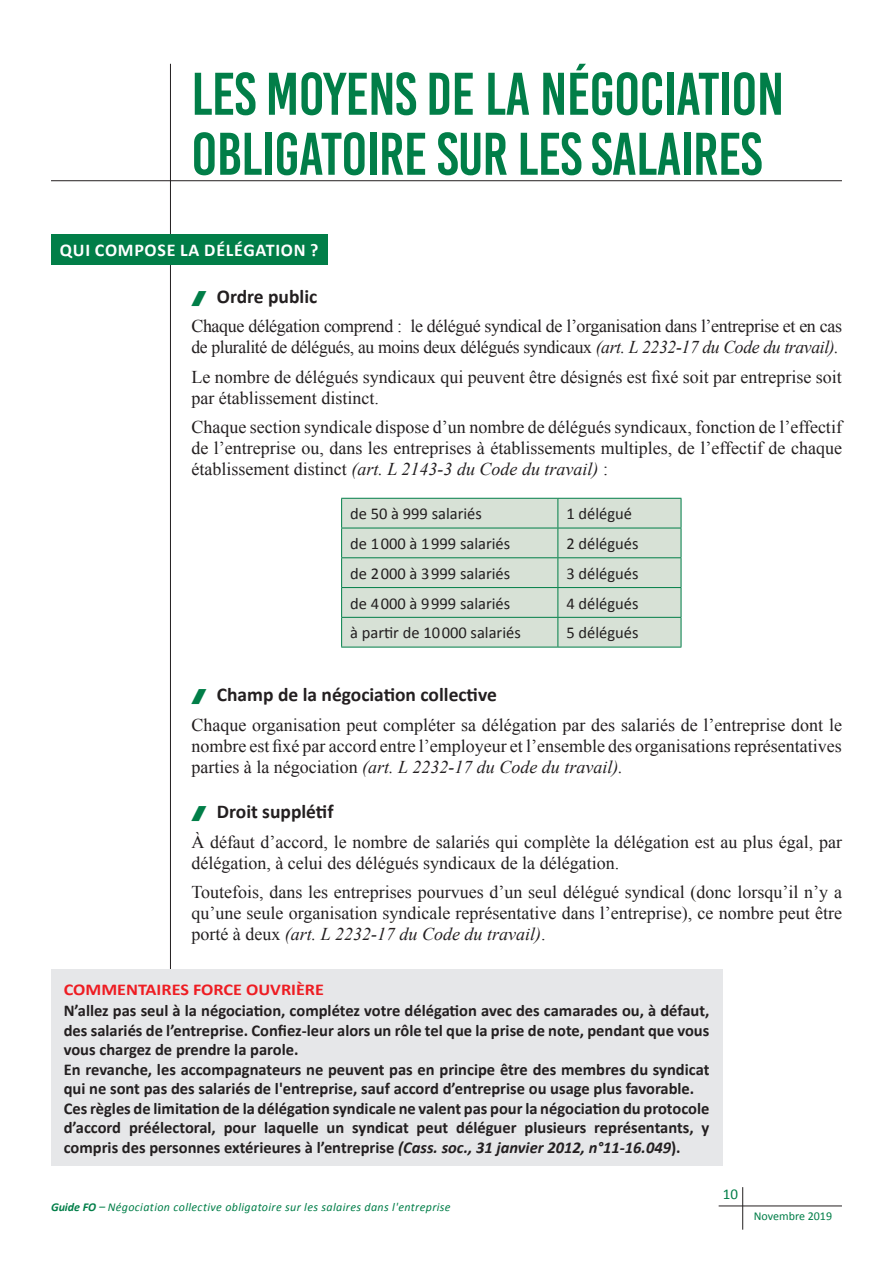
<style>
.page{position:relative;width:893px;height:1263px;background:#fff}
.page>*{position:absolute;margin:0;border:0;box-sizing:border-box;transform-origin:0 0}
.titre_premiere_page{font:60px/60px "Bebas Kai";letter-spacing:-.01em;color:#017e48}
.SOUS_TITRE_2{font:700 19.5px "Calibri";color:#231f20}
.texte{font:18px/21px "Times New Roman";color:#231f20;text-align:justify}
.texte-2{font:18px/21px "Times New Roman";letter-spacing:-.02em;color:#231f20}
.sous_titre_1{font:700 18px "Calibri";letter-spacing:.04em;color:#fff}
.FO_TEXTE{font:700 16.5px/19.5px "Calibri";color:#231f20;text-align:justify}
.texte-3{font:16.5px "Calibri";color:#231f20}
.FO_TITRE{font:700 16.5px "Calibri";color:#ee1d23;scale:1.1 1}
.t1{font:15px "Calibri";color:#017e48}
.t2{font:italic 12px "Calibri";letter-spacing:.03em;color:#017e48}
.t3{font:12px "Calibri";color:#017e48}
.s1{font-style:italic}
.s2{font-weight:700}
</style>
<div class="page">
<hr style="left:170px;top:64px;width:1px;height:1101px;background:#231f20">
<hr style="left:51px;top:180px;width:791px;height:1px;background:#231f20">
<hr style="left:742px;top:1187px;width:1px;height:43px;background:#231f20">
<hr style="left:719px;top:1205px;width:123px;height:1px;background:#231f20">
<div style="left:51px;top:234px;width:276px;height:30px;background:#017e48"></div>
<div style="left:51px;top:969px;width:671px;height:196px;background:#e6e7e9"></div>
<div style="left:342px;top:499px;width:339px;height:148px;background:#d7e1d6"></div>
<hr style="left:341px;top:498px;width:217px;height:1px;background:#017e48">
<hr style="left:558px;top:498px;width:123px;height:1px;background:#017e48">
<hr style="left:341px;top:528px;width:217px;height:1px;background:#017e48">
<hr style="left:558px;top:528px;width:123px;height:1px;background:#017e48">
<svg style="left:341px;top:499px;width:1px;height:148px"></svg>
<hr style="left:341px;top:557px;width:217px;height:1px;background:#017e48">
<hr style="left:341px;top:587px;width:217px;height:1px;background:#017e48">
<hr style="left:341px;top:617px;width:217px;height:1px;background:#017e48">
<hr style="left:341px;top:647px;width:217px;height:1px;background:#017e48">
<svg style="left:557px;top:499px;width:1px;height:148px"></svg>
<hr style="left:558px;top:557px;width:123px;height:1px;background:#017e48">
<svg style="left:681px;top:499px;width:1px;height:148px"></svg>
<hr style="left:558px;top:587px;width:123px;height:1px;background:#017e48">
<hr style="left:558px;top:617px;width:123px;height:1px;background:#017e48">
<hr style="left:558px;top:647px;width:123px;height:1px;background:#017e48">
<p class="titre_premiere_page" style="left:191px;top:64px;width:594px">LES MOYENS DE LA NéGOCIATION<br>OBLIGATOIRE SUR LES SALAIRES</p>
<p class="sous_titre_1" style="left:60px;top:237px;width:260px">QUI COMPOSE LA DÉLÉGATION ?</p>
<p class="SOUS_TITRE_2" style="left:217px;top:282px;width:102px">Ordre public</p>
<p class="texte-2" style="left:191px;top:315px;width:652px">Chaque délégation comprend : le délégué syndical de l’organisation dans l’entreprise et en cas de pluralité de délégués, au moins deux délégués syndicaux <span class="s1">(art. L 2232-17 du Code du travail).</span></p>
<p class="texte" style="left:191px;top:366px;width:652px">Le nombre de délégués syndicaux qui peuvent être désignés est fixé soit par entreprise soit par établissement distinct.</p>
<p class="texte" style="left:191px;top:416px;width:652px">Chaque section syndicale dispose d’un nombre de délégués syndicaux, fonction de l’effectif de l’entreprise ou, dans les entreprises à établissements multiples, de l’effectif de chaque établissement distinct <span class="s1">(art. L 2143-3 du Code du travail)</span> :</p>
<p class="texte-3" style="left:350px;top:502px;width:133px">de 50 à 999 salariés</p>
<p class="texte-3" style="left:566px;top:502px;width:67px">1 délégué</p>
<p class="texte-3" style="left:350px;top:532px;width:162px">de 1000 à 1999 salariés</p>
<p class="texte-3" style="left:566px;top:532px;width:74px">2 délégués</p>
<p class="texte-3" style="left:350px;top:562px;width:162px">de 2000 à 3999 salariés</p>
<p class="texte-3" style="left:566px;top:562px;width:74px">3 délégués</p>
<p class="texte-3" style="left:350px;top:592px;width:162px">de 4000 à 9999 salariés</p>
<p class="texte-3" style="left:566px;top:592px;width:74px">4 délégués</p>
<p class="texte-3" style="left:350px;top:621px;width:172px">à partir de 10000 salariés</p>
<p class="texte-3" style="left:566px;top:621px;width:74px">5 délégués</p>
<p class="SOUS_TITRE_2" style="left:217px;top:681px;width:282px">Champ de la négociation collective</p>
<p class="texte" style="left:191px;top:714px;width:652px">Chaque organisation peut compléter sa délégation par des salariés de l’entreprise dont le nombre est fixé par accord entre l’employeur et l’ensemble des organisations représentatives parties à la négociation <span class="s1">(art. L 2232-17 du Code du travail).</span></p>
<p class="SOUS_TITRE_2" style="left:217px;top:798px;width:118px">Droit supplétif</p>
<p class="texte" style="left:191px;top:831px;width:652px">À défaut d’accord, le nombre de salariés qui complète la délégation est au plus égal, par délégation, à celui des délégués syndicaux de la délégation.</p>
<p class="texte" style="left:191px;top:881px;width:652px">Toutefois, dans les entreprises pourvues d’un seul délégué syndical (donc lorsqu’il n’y a qu’une seule organisation syndicale représentative dans l’entreprise), ce nombre peut être porté à deux <span class="s1">(art. L 2232-17 du Code du travail)</span>.</p>
<p class="FO_TITRE" style="left:64px;top:977px;width:238px">COMMENTAIRES FORCE OUVRIÈRE</p>
<p class="FO_TEXTE" style="left:64px;top:1000px;width:647px">N’allez pas seul à la négociation, complétez votre délégation avec des camarades ou, à défaut, des salariés de l’entreprise. Confiez-leur alors un rôle tel que la prise de note, pendant que vous vous chargez de prendre la parole.</p>
<p class="FO_TEXTE" style="left:64px;top:1059px;width:647px">En revanche, les accompagnateurs ne peuvent pas en principe être des membres du syndicat qui ne sont pas des salariés de l'entreprise, sauf accord d’entreprise ou usage plus favorable.</p>
<p class="FO_TEXTE" style="left:64px;top:1098px;width:647px">Ces règles de limitation de la délégation syndicale ne valent pas pour la négociation du protocole d’accord préélectoral, pour laquelle un syndicat peut déléguer plusieurs représentants, y compris des personnes extérieures à l’entreprise <span class="s1">(Cass. soc., 31 janvier 2012, n°11-16.049</span>).</p>
<p class="t2" style="left:51px;top:1198px;width:401px"><span class="s2">Guide FO</span> – Négociation collective obligatoire sur les salaires dans l'entreprise</p>
<p class="t1" style="left:723px;top:1183px;width:17px">10</p>
<p class="t3" style="left:754px;top:1207px;width:80px">Novembre 2019</p>
</div>
